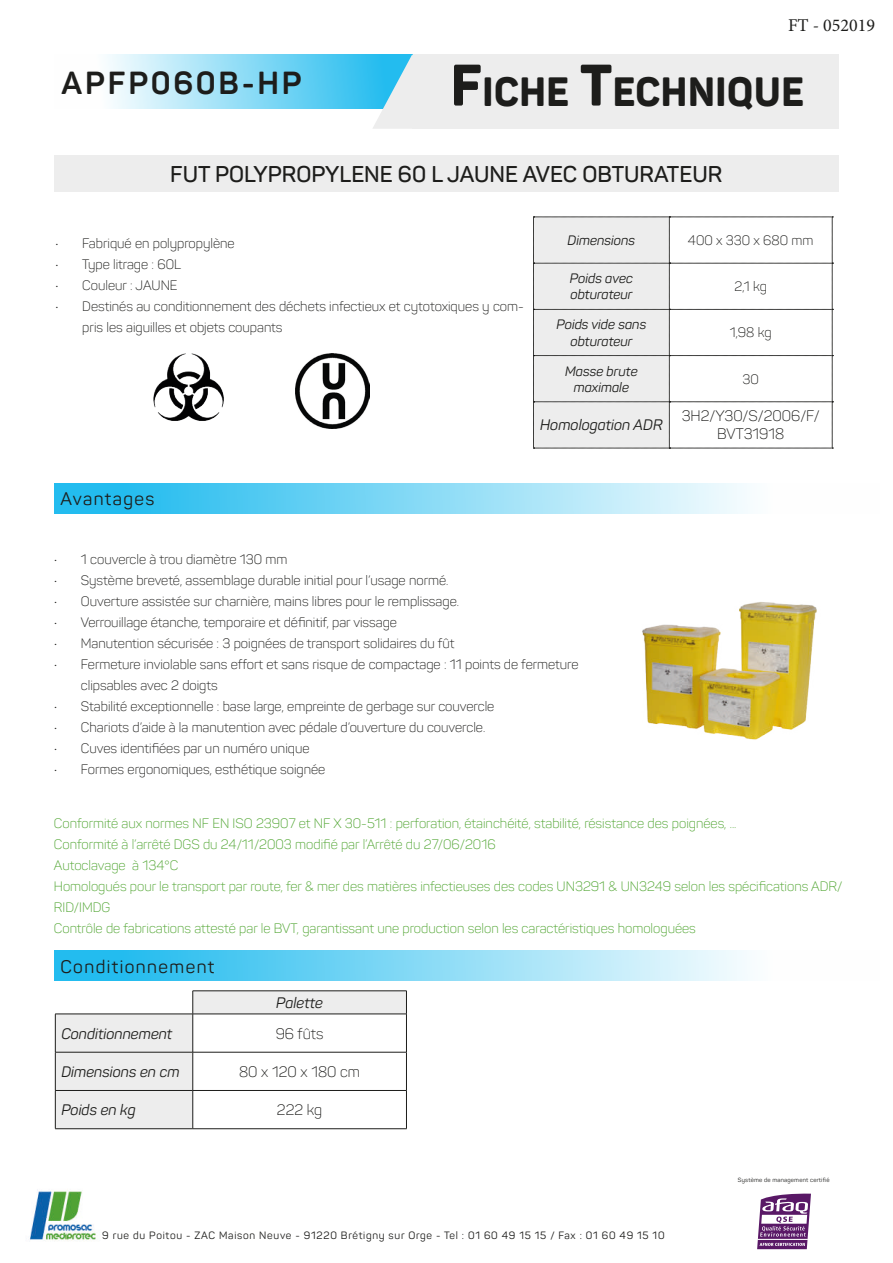
<style>
.page{position:relative;width:893px;height:1263px;background:#fff}
.page>*{position:absolute;margin:0;border:0;box-sizing:border-box;transform-origin:0 0}
.t1{font:800 40.35px "Panton";letter-spacing:.015em;color:#1d1d1b;scale:.96 1}
.t2{font:700 31.5px "Panton";letter-spacing:.085em;color:#1d1d1b}
.t3{font:600 22.5px "Panton";color:#1d1d1b}
.t4{font:18px "Panton";letter-spacing:.08em;color:#1d1d1b}
.t5{font:18px "Minion Pro";color:#1d1d1b}
.t6{font:italic 15px "Panton";color:#1d1d1b}
.t7{font:300 15px/18px "Panton";color:#1d1d1b;text-align:center}
.t8{font:300 13.5px/21px "Panton";color:#1d1d1b}
.t9{font:300 13.5px/21px "Panton";color:#4ea42f}
.t10{font:italic 13.5px/16.2px "Panton";color:#1d1d1b;text-align:center}
.t11{font:10.5px "Panton";letter-spacing:.07em;color:#1d1d1b}
.t12{font:6px "Panton";letter-spacing:.03em;color:#1d1d1b}
.s1{font-size:57.6px}
</style>
<div class="page">
<div style="left:413px;top:54px;width:426px;height:75px;background:#ededed"></div>
<svg style="left:107px;top:54px;width:265px;height:55px;background:#92ddf6"></svg>
<svg style="left:372px;top:54px;width:41px;height:75px;background:#92d7ee"></svg>
<div style="left:54px;top:950px;width:826px;height:31px;background:linear-gradient(to right,#14b7ee,#fff)"></div>
<div style="left:54px;top:483px;width:826px;height:31px;background:linear-gradient(to right,#14b7ee,#fff)"></div>
<img style="left:30px;top:1190px;width:66px;height:51px">
<svg style="left:757px;top:1193px;width:54px;height:56px"></svg>
<hr style="left:758px;top:1239px;width:50px;height:1px;background:#fff">
<div style="left:54px;top:155px;width:785px;height:37px;background:#ededed"></div>
<svg style="left:533px;top:217px;width:300px;height:232px"></svg>
<svg style="left:55px;top:991px;width:351px;height:137px"></svg>
<hr style="left:193px;top:990px;width:214px;height:1px;background:#1d1d1b">
<svg style="left:193px;top:991px;width:1px;height:23px"></svg>
<svg style="left:406px;top:991px;width:1px;height:23px"></svg>
<hr style="left:55px;top:1014px;width:1px;height:38px;background:#1d1d1b">
<hr style="left:193px;top:1014px;width:214px;height:1px;background:#1d1d1b">
<hr style="left:193px;top:1014px;width:1px;height:38px;background:#1d1d1b">
<hr style="left:406px;top:1014px;width:1px;height:38px;background:#1d1d1b">
<hr style="left:55px;top:1052px;width:138px;height:1px;background:#1d1d1b">
<hr style="left:55px;top:1052px;width:1px;height:38px;background:#1d1d1b">
<hr style="left:193px;top:1052px;width:214px;height:1px;background:#1d1d1b">
<hr style="left:193px;top:1052px;width:1px;height:38px;background:#1d1d1b">
<hr style="left:406px;top:1052px;width:1px;height:38px;background:#1d1d1b">
<hr style="left:55px;top:1090px;width:138px;height:1px;background:#1d1d1b">
<hr style="left:55px;top:1091px;width:1px;height:37px;background:#1d1d1b">
<hr style="left:193px;top:1090px;width:214px;height:1px;background:#1d1d1b">
<hr style="left:193px;top:1091px;width:1px;height:37px;background:#1d1d1b">
<hr style="left:406px;top:1091px;width:1px;height:37px;background:#1d1d1b">
<hr style="left:55px;top:1128px;width:138px;height:1px;background:#1d1d1b">
<hr style="left:193px;top:1128px;width:214px;height:1px;background:#1d1d1b">
<hr style="left:55px;top:1014px;width:138px;height:1px;background:#1d1d1b">
<img style="left:642px;top:602px;width:175px;height:138px">
<img style="left:295px;top:354px;width:75px;height:74px">
<img style="left:153px;top:354px;width:71px;height:67px">
<h2 class="t2" style="left:61px;top:63px;width:242px">APFP060B-HP</h2>
<h3 class="t5" style="left:788px;top:13px;width:89px">FT - 052019</h3>
<h1 class="t1" style="left:451px;top:66px;width:369px"><span class="s1">F</span>ICHE <span class="s1">T</span>ECHNIQUE</h1>
<h3 class="t3" style="left:170px;top:160px;width:554px">FUT POLYPROPYLENE 60 L JAUNE AVEC OBTURATEUR</h3>
<p class="t8" style="left:55px;top:232px;width:181px">• Fabriqué en polypropylène</p>
<p class="t8" style="left:55px;top:253px;width:127px">• Type litrage : 60L</p>
<p class="t8" style="left:55px;top:274px;width:124px">• Couleur : JAUNE</p>
<p class="t8" style="left:82px;top:295px;width:443px;text-indent:-27px">• Destinés au conditionnement des déchets infectieux et cytotoxiques y com&shy;pris les aiguilles et objets coupants</p>
<p class="t10" style="left:568px;top:232px;width:69px">Dimensions</p>
<p class="t8" style="left:688px;top:230px;width:127px">400 x 330 x 680 mm</p>
<p class="t10" style="left:570px;top:270px;width:65px;text-align:left">Poids avec obturateur</p>
<p class="t8" style="left:734px;top:276px;width:34px">2,1 kg</p>
<p class="t10" style="left:556px;top:316px;width:91px">Poids vide sans obturateur</p>
<p class="t8" style="left:730px;top:322px;width:43px">1,98 kg</p>
<p class="t10" style="left:565px;top:363px;width:74px">Masse brute maximale</p>
<p class="t8" style="left:742px;top:368px;width:18px">30</p>
<p class="t6" style="left:540px;top:416px;width:124px">Homologation ADR</p>
<p class="t7" style="left:682px;top:407px;width:140px">3H2/Y30/S/2006/F/<br>BVT31918</p>
<h3 class="t4" style="left:60px;top:487px;width:96px">Avantages</h3>
<p class="t8" style="left:54px;top:549px;width:235px">• 1 couvercle à trou diamètre 130 mm</p>
<p class="t8" style="left:54px;top:570px;width:396px">• Système breveté, assemblage durable initial pour l’usage normé.</p>
<p class="t8" style="left:54px;top:591px;width:407px">• Ouverture assistée sur charnière, mains libres pour le remplissage.</p>
<p class="t8" style="left:54px;top:612px;width:345px">• Verrouillage étanche, temporaire et définitif, par vissage</p>
<p class="t8" style="left:54px;top:633px;width:402px">• Manutention sécurisée : 3 poignées de transport solidaires du fût</p>
<p class="t8" style="left:81px;top:654px;width:499px;text-indent:-27px">• Fermeture inviolable sans effort et sans risque de compactage : 11 points de fermeture clipsables avec 2 doigts</p>
<p class="t8" style="left:54px;top:696px;width:442px">• Stabilité exceptionnelle : base large, empreinte de gerbage sur couvercle</p>
<p class="t8" style="left:54px;top:717px;width:433px">• Chariots d’aide à la manutention avec pédale d’ouverture du couvercle.</p>
<p class="t8" style="left:54px;top:738px;width:257px">• Cuves identifiées par un numéro unique</p>
<p class="t8" style="left:54px;top:759px;width:273px">• Formes ergonomiques, esthétique soignée</p>
<p class="t9" style="left:54px;top:813px;width:790px">Conformité aux normes NF EN ISO 23907 et NF X 30-511 : perforation, étainchéité, stabilité, résistance des poignées, ...<br>Conformité à l’arrêté DGS du 24/11/2003 modifié par l’Arrêté du 27/06/2016<br>Autoclavage à 134°C<br>Homologués pour le transport par route, fer &amp; mer des matières infectieuses des codes UN3291 &amp; UN3249 selon les spécifications ADR/ RID/IMDG<br>Contrôle de fabrications attesté par le BVT, garantissant une production selon les caractéristiques homologuées</p>
<h3 class="t4" style="left:60px;top:955px;width:155px">Conditionnement</h3>
<p class="t6" style="left:276px;top:993px;width:48px">Palette</p>
<p class="t6" style="left:61px;top:1024px;width:112px">Conditionnement</p>
<p class="t7" style="left:276px;top:1024px;width:49px">96 fûts</p>
<p class="t6" style="left:61px;top:1062px;width:120px">Dimensions en cm</p>
<p class="t7" style="left:239px;top:1062px;width:122px">80 x 120 x 180 cm</p>
<p class="t6" style="left:61px;top:1101px;width:76px">Poids en kg</p>
<p class="t7" style="left:277px;top:1101px;width:47px">222 kg</p>
<p class="t11" style="left:102px;top:1228px;width:564px">9 rue du Poitou - ZAC Maison Neuve - 91220 Brétigny sur Orge - Tel : 01 60 49 15 15 / Fax : 01 60 49 15 10</p>
<p class="t12" style="left:738px;top:1176px;width:93px">Système de management certifié</p>
</div>
